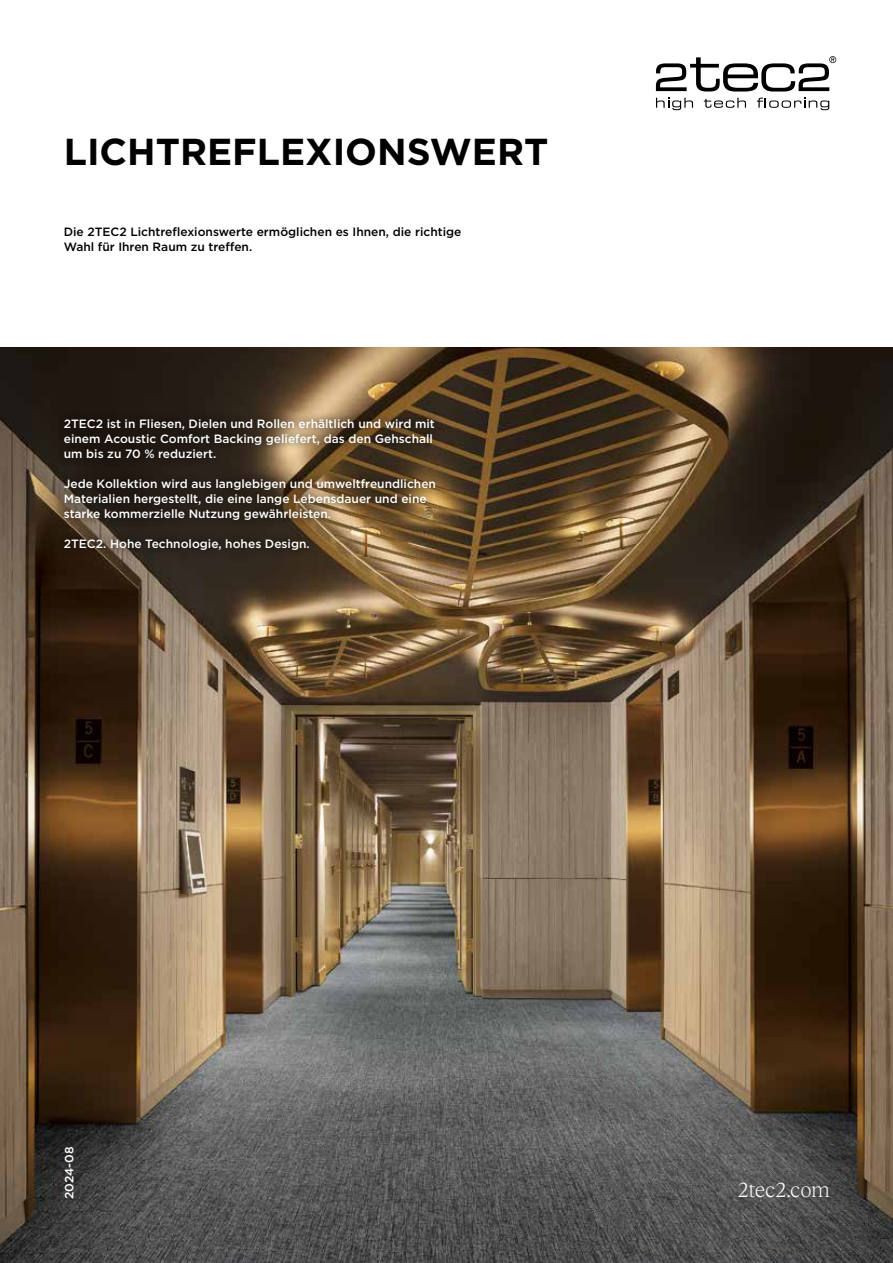
<style>
.page{position:relative;width:893px;height:1263px;background:#fff}
.page>*{position:absolute;margin:0;border:0;box-sizing:border-box;transform-origin:0 0}
.t1{font:700 37.5px "Gotham";color:#000}
.t2{font:300 21px "Reckless Neue";letter-spacing:-.01em;color:#fff}
.t3{font:500 12px/15px "Gotham";color:#fff}
.t4{font:500 12px/15px "Gotham";color:#000}
</style>
<div class="page">
<svg style="left:656px;top:56px;width:180px;height:36px"></svg>
<svg style="left:656px;top:98px;width:37px;height:12px"></svg>
<svg style="left:704px;top:98px;width:42px;height:10px"></svg>
<svg style="left:757px;top:98px;width:72px;height:12px"></svg>
<img style="left:0;top:348px;width:893px;height:915px">
<div style="left:55px;top:410px;width:389px;height:149px;background:#000;opacity:.8"></div>
<h1 class="t1" style="left:64px;top:127px;width:486px">LICHTREFLEXIONSWERT</h1>
<p class="t4" style="left:64px;top:224px;width:399px">Die 2TEC2 Lichtreflexionswerte ermöglichen es Ihnen, die richtige<br>Wahl für Ihren Raum zu treffen.</p>
<p class="t3" style="left:64px;top:416px;width:373px">2TEC2 ist in Fliesen, Dielen und Rollen erhältlich und wird mit einem Acoustic Comfort Backing geliefert, das den Gehschall um bis zu 70 % reduziert.</p>
<p class="t3" style="left:64px;top:476px;width:374px">Jede Kollektion wird aus langlebigen und umweltfreundlichen<br>Materialien hergestellt, die eine lange Lebensdauer und eine starke kommerzielle Nutzung gewährleisten.</p>
<p class="t3" style="left:64px;top:536px;width:247px">2TEC2. Hohe Technologie, hohes Design.</p>
<p class="t3" style="left:61px;top:1199px;width:54px;rotate:-90deg">2024-08</p>
<h2 class="t2" style="left:738px;top:1175px;width:93px">2tec2.com</h2>
</div>
